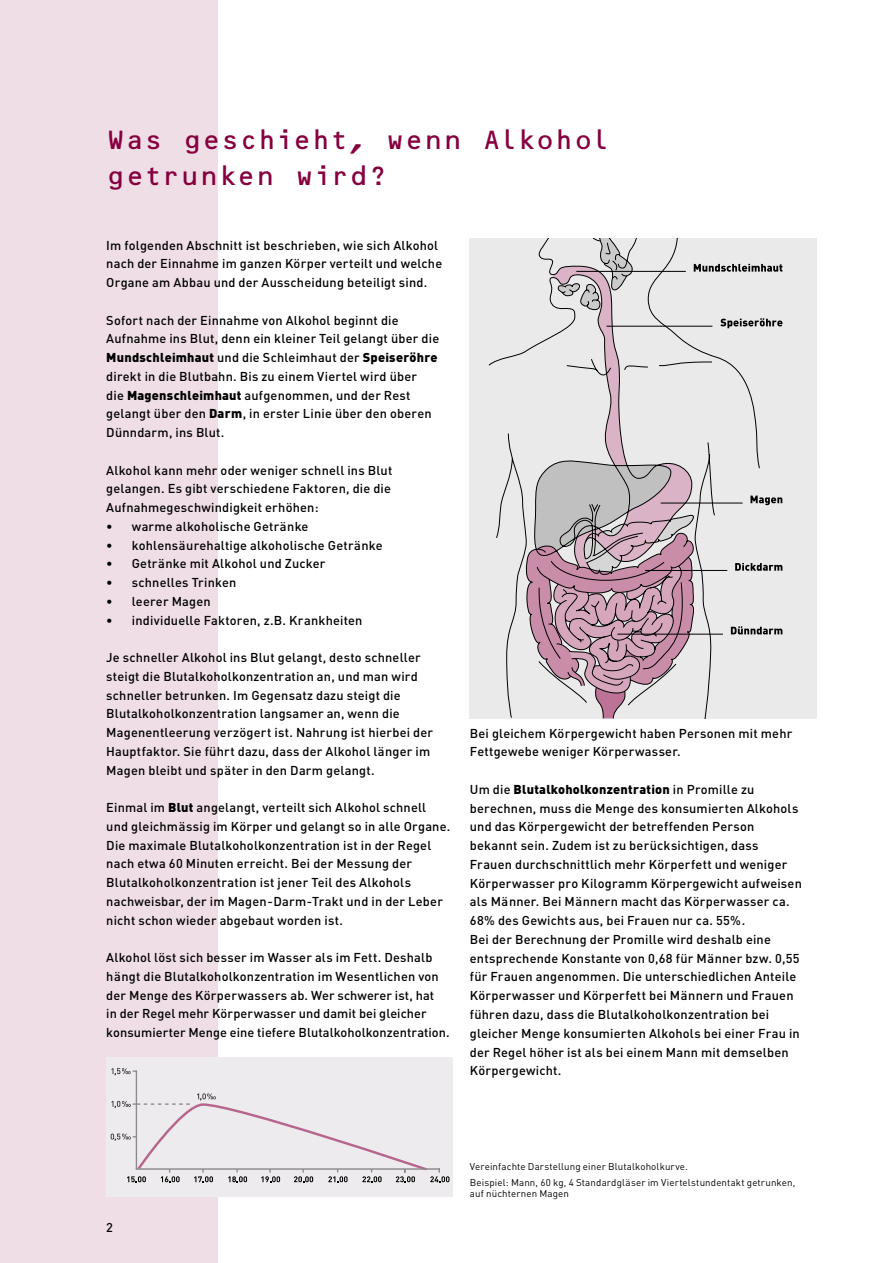
<style>
.page{position:relative;width:893px;height:1263px;background:#fff}
.page>*{position:absolute;margin:0;border:0;box-sizing:border-box;transform-origin:0 0}
.t1{font:27px/36px "OCRB";letter-spacing:-.03em;color:#860040}
.t2{font:500 12.75px/18.8px "DIN";letter-spacing:.015em;color:#000}
.t3{font:9.75px/15.9px "DIN";letter-spacing:.015em;color:#000}
.s1{font-weight:900}
</style>
<div class="page">
<div style="left:0;top:0;width:218px;height:1263px;background:#efdee6"></div>
<div style="left:470px;top:239px;width:346px;height:479px;background:#eaeaea"></div>
<svg style="left:496px;top:351px;width:28px;height:367px"></svg>
<svg style="left:524px;top:239px;width:258px;height:479px"></svg>
<hr style="left:576px;top:271px;width:110px;height:1px;background:#000">
<hr style="left:606px;top:326px;width:106px;height:1px;background:#000">
<hr style="left:661px;top:503px;width:82px;height:1px;background:#000">
<hr style="left:645px;top:570px;width:82px;height:1px;background:#000">
<hr style="left:617px;top:634px;width:106px;height:1px;background:#000">
<div style="left:106px;top:1057px;width:347px;height:139px;background:#edebed"></div>
<hr style="left:136px;top:1070px;width:1px;height:99px;background:#8d888e">
<svg style="left:111px;top:1068px;width:26px;height:8px"></svg>
<svg style="left:111px;top:1093px;width:338px;height:89px"></svg>
<h1 class="t1" style="left:106px;top:122px;width:506px">Was geschieht, wenn Alkohol getrunken wird?</h1>
<p class="t2" style="left:106px;top:235px;width:337px">Im folgenden Abschnitt ist beschrieben, wie sich Alkohol nach der Einnahme im ganzen Körper verteilt und welche<br>Organe am Abbau und der Ausscheidung beteiligt sind.</p>
<p class="t2" style="left:106px;top:310px;width:334px">Sofort nach der Einnahme von Alkohol beginnt die Aufnahme ins Blut, denn ein kleiner Teil gelangt über die <span class="s1">Mundschleimhaut</span> und die Schleimhaut der <span class="s1">Speiseröhre </span>direkt in die Blutbahn. Bis zu einem Viertel wird über<br>die <span class="s1">Magenschleimhaut</span> aufgenommen, und der Rest gelangt über den <span class="s1">Darm</span>, in erster Linie über den oberen Dünndarm, ins Blut.</p>
<p class="t2" style="left:106px;top:460px;width:288px;text-align:justify">Alkohol kann mehr oder weniger schnell ins Blut gelangen. Es gibt verschiedene Faktoren, die die Aufnahmegeschwindigkeit erhöhen:</p>
<p class="t2" style="left:106px;top:516px;width:204px">• warme alkoholische Getränke</p>
<p class="t2" style="left:106px;top:535px;width:278px">• kohlensäurehaltige alkoholische Getränke</p>
<p class="t2" style="left:106px;top:554px;width:221px">• Getränke mit Alkohol und Zucker</p>
<p class="t2" style="left:106px;top:573px;width:132px">• schnelles Trinken</p>
<p class="t2" style="left:106px;top:591px;width:106px">• leerer Magen</p>
<p class="t2" style="left:106px;top:610px;width:258px">• individuelle Faktoren, z.B. Krankheiten</p>
<p class="t2" style="left:106px;top:648px;width:328px">Je schneller Alkohol ins Blut gelangt, desto schneller steigt die Blutalkoholkonzentration an, und man wird schneller betrunken. Im Gegensatz dazu steigt die Blutalkoholkonzentration langsamer an, wenn die Magenentleerung verzögert ist. Nahrung ist hierbei der Hauptfaktor. Sie führt dazu, dass der Alkohol länger im Magen bleibt und später in den Darm gelangt.</p>
<p class="t2" style="left:106px;top:798px;width:345px">Einmal im <span class="s1">Blut</span> angelangt, verteilt sich Alkohol schnell und gleichmässig im Körper und gelangt so in alle Organe.<br>Die maximale Blutalkoholkonzentration ist in der Regel nach etwa 60 Minuten erreicht. Bei der Messung der Blutalkoholkonzentration ist jener Teil des Alkohols nachweisbar, der im Magen-Darm-Trakt und in der Leber nicht schon wieder abgebaut worden ist.</p>
<p class="t2" style="left:106px;top:948px;width:345px">Alkohol löst sich besser im Wasser als im Fett. Deshalb hängt die Blutalkoholkonzentration im Wesentlichen von der Menge des Körperwassers ab. Wer schwerer ist, hat<br>in der Regel mehr Körperwasser und damit bei gleicher konsumierter Menge eine tiefere Blutalkoholkonzentration.</p>
<p class="t2" style="left:470px;top:723px;width:324px">Bei gleichem Körpergewicht haben Personen mit mehr<br>Fettgewebe weniger Körperwasser.</p>
<p class="t2" style="left:470px;top:779px;width:334px">Um die <span class="s1">Blutalkoholkonzentration</span> in Promille zu berechnen, muss die Menge des konsumierten Alkohols und das Körpergewicht der betreffenden Person bekannt sein. Zudem ist zu berücksichtigen, dass Frauen durchschnittlich mehr Körperfett und weniger Körperwasser pro Kilogramm Körpergewicht aufweisen als Männer. Bei Männern macht das Körperwasser ca.<br>68% des Gewichts aus, bei Frauen nur ca. 55%.<br>Bei der Berechnung der Promille wird deshalb eine entsprechende Konstante von 0,68 für Männer bzw. 0,55 für Frauen angenommen. Die unterschiedlichen Anteile Körperwasser und Körperfett bei Männern und Frauen führen dazu, dass die Blutalkoholkonzentration bei gleicher Menge konsumierten Alkohols bei einer Frau in der Regel höher ist als bei einem Mann mit demselben Körpergewicht.</p>
<p class="t2" style="left:106px;top:1218px;width:8px">2</p>
<p class="t3" style="left:470px;top:1158px;width:327px">Vereinfachte Darstellung einer Blutalkoholkurve.<br>Beispiel: Mann, 60 kg, 4 Standardgläser im Viertelstundentakt getrunken,</p>
<p class="t3" style="left:470px;top:1185px;width:101px">auf nüchternen Magen</p>
</div>
